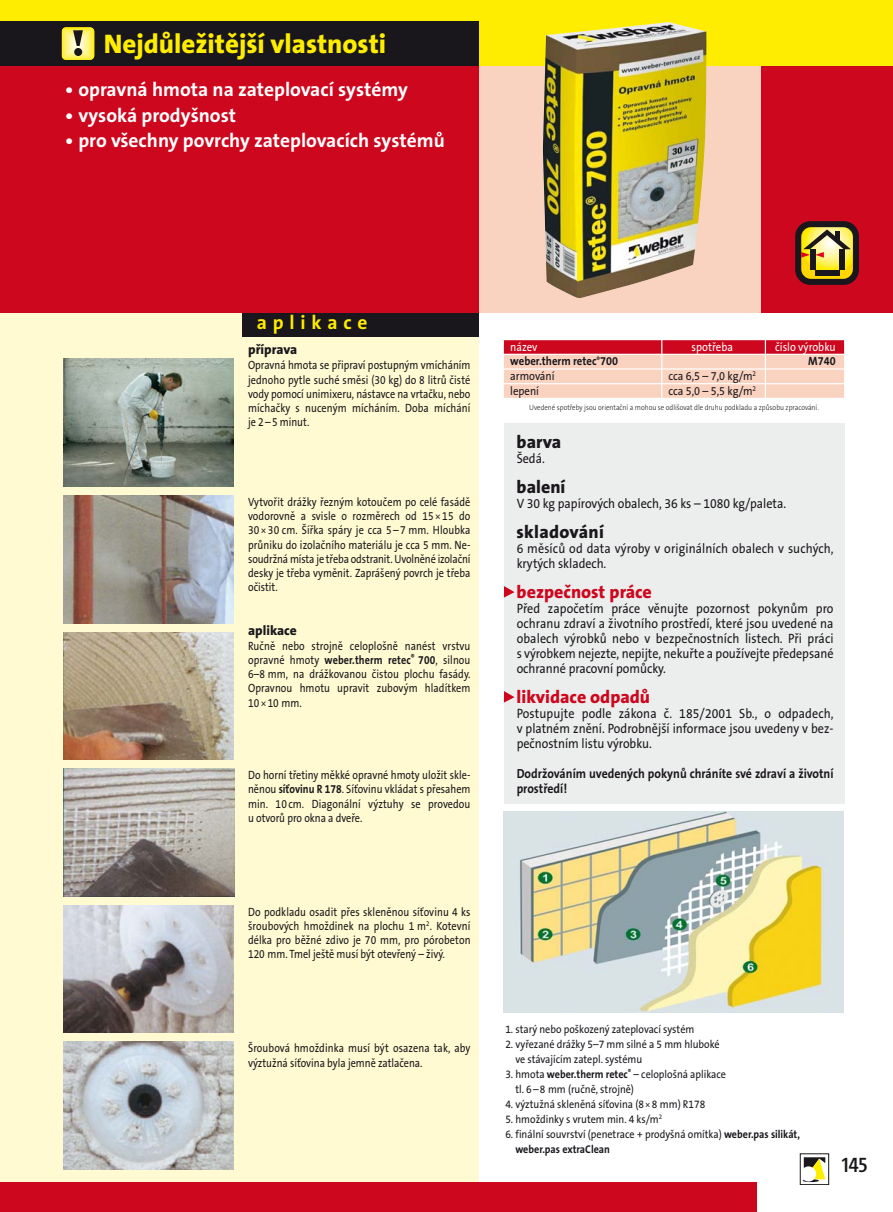
<style>
.page{position:relative;width:893px;height:1212px;background:#fff}
.page>*{position:absolute;margin:0;border:0;box-sizing:border-box;transform-origin:0 0}
.t1{font:800 27px "The Sans CE B8";color:#ffed00}
.t2{font:600 21px "The Sans Cd CELF";color:#1a171c;scale:1.05 1}
.t3{font:700 19.5px "The Sans CE B7";color:#fff}
.t4{font:700 19.5px "The Sans CE B7";letter-spacing:.3em;color:#ffed00}
.t5{font:800 18px "The Sans CE B8";color:#cd071e}
.t6{font:800 18px "The Sans CE B8";color:#1a171c}
.t7{font:13.5px/15px "The Sans CE B5 Plain";color:#1a171c;text-align:justify;scale:.9 1}
.t8{font:800 13.5px "The Sans CE B8";color:#1a171c}
.t9{font:700 13.2px/15px "The Sans CE B7";color:#1a171c;scale:.9 1}
.t10{font:12px/14.2px "The Sans CE B5 Plain";color:#1a171c;text-align:justify;scale:.85 1}
.t11{font:12px "The Sans CE B5 Plain";color:#1a171c;scale:.9 1}
.t12{font:12px "The Sans CE B5 Plain";color:#fff;scale:.9 1}
.t13{font:700 12px "The Sans CE B7";color:#1a171c;scale:.9 1}
.t14{font:11.25px/15px "The Sans CE B5 Plain";color:#1a171c;scale:.9 1}
.t15{font:300 7.65px "The Sans CE B3";color:#1a171c;scale:.9 1}
.s1{font-family:"DINOT"}
.s2{font-family:"The Sans CE B7";font-weight:700}
</style>
<div class="page">
<div style="left:504px;top:340px;width:340px;height:14px;background:#cd071e"></div>
<div style="left:504px;top:355px;width:340px;height:13px;background:#fad3c0"></div>
<div style="left:504px;top:370px;width:340px;height:13px;background:#fad3c0"></div>
<div style="left:504px;top:384px;width:340px;height:14px;background:#fad3c0"></div>
<div style="left:478px;top:66px;width:283px;height:247px;background:#fad3c0"></div>
<div style="left:761px;top:66px;width:132px;height:247px;background:#cd071e"></div>
<div style="left:0;top:313px;width:478px;height:899px;background:#fffad1"></div>
<div style="left:0;top:1182px;width:757px;height:30px;background:#cd071e"></div>
<div style="left:0;top:0;width:893px;height:66px;background:#ffed00"></div>
<div style="left:0;top:21px;width:478px;height:45px;background:#1a171c"></div>
<svg style="left:62px;top:27px;width:32px;height:33px"></svg>
<div style="left:242px;top:313px;width:236px;height:24px;background:#1a171c"></div>
<div style="left:0;top:66px;width:479px;height:247px;background:#cd071e"></div>
<div style="left:795px;top:221px;width:64px;height:64px;background:#1a171c;border-radius:15px"></div>
<svg style="left:801px;top:227px;width:52px;height:52px"></svg>
<div style="left:810px;top:249px;width:5px;height:21px;background:#1a171c"></div>
<div style="left:839px;top:249px;width:5px;height:21px;background:#1a171c"></div>
<div style="left:815px;top:270px;width:24px;height:5px;background:#1a171c"></div>
<svg style="left:801px;top:229px;width:50px;height:29px"></svg>
<hr style="left:765px;top:337px;width:1px;height:64px;background:#fff">
<hr style="left:661px;top:337px;width:1px;height:64px;background:#fff">
<svg style="left:73px;top:30px;width:10px;height:16px"></svg>
<div style="left:74px;top:48px;width:8px;height:8px;background:#1a171c;border-radius:50%"></div>
<svg style="left:802px;top:1157px;width:24px;height:26px"></svg>
<div style="left:800px;top:1153px;width:29px;height:32px;border:1px solid #1a171c"></div>
<svg style="left:804px;top:1157px;width:21px;height:22px"></svg>
<hr style="left:803px;top:1179px;width:16px;height:3px;background:#1a171c;border-radius:50%">
<div style="left:801px;top:1166px;width:15px;height:15px;background:#fff;border-radius:50%"></div>
<img style="left:543px;top:22px;width:164px;height:276px">
<div style="left:504px;top:423px;width:340px;height:380px;background:#eceded"></div>
<svg style="left:504px;top:586px;width:11px;height:12px"></svg>
<svg style="left:504px;top:691px;width:11px;height:12px"></svg>
<img style="left:64px;top:905px;width:170px;height:128px">
<img style="left:64px;top:1042px;width:170px;height:127px">
<img style="left:64px;top:769px;width:170px;height:127px">
<img style="left:64px;top:632px;width:170px;height:128px">
<img style="left:64px;top:359px;width:170px;height:127px">
<img style="left:64px;top:495px;width:170px;height:128px">
<img style="left:504px;top:811px;width:339px;height:202px">
<p class="t1" style="left:104px;top:33px;width:284px">Nejdůležitější vlastnosti</p>
<p class="t3" style="left:65px;top:82px;width:344px">• opravná hmota na zateplovací systémy</p>
<p class="t3" style="left:65px;top:107px;width:172px">• vysoká prodyšnost</p>
<p class="t3" style="left:65px;top:133px;width:381px">• pro všechny povrchy zateplovacích systémů</p>
<p class="t4" style="left:257px;top:315px;width:112px">aplikace</p>
<p class="t8" style="left:248px;top:344px;width:51px">příprava</p>
<p class="t10" style="left:248px;top:359px;width:263px">Opravná hmota se připraví postupným vmícháním jednoho pytle suché směsi (30 kg) do 8 litrů čisté vody pomocí unimixeru, nástavce na vrtačku, nebo míchačky s nuceným mícháním. Doba míchání je 2 – 5 minut.</p>
<p class="t10" style="left:248px;top:496px;width:263px">Vytvořit drážky řezným kotoučem po celé fasádě vodorovně a svisle o rozměrech od 15 <span class="s1">×</span>15 do 30 <span class="s1">×</span>30 cm. Šířka spáry je cca 5 – 7 mm. Hloubka průniku do izolačního materiálu je cca 5 mm. Ne&shy;soudržná místa je třeba odstranit. Uvolněné izolační desky je třeba vyměnit. Zaprášený povrch je třeba očistit.</p>
<p class="t8" style="left:248px;top:625px;width:50px">aplikace</p>
<p class="t10" style="left:248px;top:640px;width:263px">Ručně nebo strojně celoplošně nanést vrstvu opravné hmoty <span class="s2">weber.therm retec</span><sup>®</sup> <span class="s2">700</span>, silnou 6–8 mm, na drážkovanou čistou plochu fasády.<br>Opravnou hmotu upravit zubovým hladítkem 10<span class="s1">×</span>10 mm.</p>
<p class="t10" style="left:248px;top:769px;width:263px">Do horní třetiny měkké opravné hmoty uložit skle&shy;něnou <span class="s2">síťovinu R 178</span>. Síťovinu vkládat s přesahem min. 10 cm. Diagonální výztuhy se provedou u otvorů pro okna a dveře.</p>
<p class="t10" style="left:248px;top:906px;width:263px">Do podkladu osadit přes skleněnou síťovinu 4 ks šroubových hmoždinek na plochu 1 m<sup>2</sup>. Kotevní délka pro běžné zdivo je 70 mm, pro pórobeton 120 mm. Tmel ještě musí být otevřený – živý.</p>
<p class="t10" style="left:248px;top:1042px;width:263px">Šroubová hmoždinka musí být osazena tak, aby výztužná síťovina byla jemně zatlačena.</p>
<p class="t12" style="left:510px;top:342px;width:32px">název</p>
<p class="t12" style="left:692px;top:342px;width:47px">spotřeba</p>
<p class="t12" style="left:775px;top:342px;width:69px">číslo výrobku</p>
<p class="t13" style="left:510px;top:356px;width:121px">weber.therm retec<sup>®</sup>700</p>
<p class="t13" style="left:808px;top:356px;width:32px">M740</p>
<p class="t11" style="left:510px;top:371px;width:51px">armování</p>
<p class="t11" style="left:668px;top:371px;width:99px">cca 6,5 – 7,0 kg/m<sup>2</sup></p>
<p class="t11" style="left:510px;top:386px;width:34px">lepení</p>
<p class="t11" style="left:668px;top:386px;width:99px">cca 5,0 – 5,5 kg/m<sup>2</sup></p>
<p class="t15" style="left:529px;top:405px;width:323px">Uvedené spotřeby jsou orientační a mohou se odlišovat dle druhu podkladu a způsobu zpracování.</p>
<p class="t6" style="left:517px;top:434px;width:46px">barva</p>
<p class="t7" style="left:517px;top:452px;width:33px">Šedá.</p>
<p class="t6" style="left:517px;top:479px;width:50px">balení</p>
<p class="t7" style="left:517px;top:497px;width:301px">V 30 kg papírových obalech, 36 ks – 1080 kg/paleta.</p>
<p class="t6" style="left:517px;top:524px;width:89px">skladování</p>
<p class="t7" style="left:517px;top:542px;width:354px">6 měsíců od data výroby v originálních obalech v suchých, krytých skladech.</p>
<p class="t5" style="left:517px;top:584px;width:137px">bezpečnost práce</p>
<p class="t7" style="left:517px;top:602px;width:354px">Před započetím práce věnujte pozornost pokynům pro ochranu zdraví a životního prostředí, které jsou uvedené na obalech výrobků nebo v bezpečnostních listech. Při práci s výrobkem nejezte, nepijte, nekuřte a používejte předepsané ochranné pracovní pomůcky.</p>
<p class="t5" style="left:517px;top:689px;width:135px">likvidace odpadů</p>
<p class="t7" style="left:517px;top:707px;width:354px">Postupujte podle zákona č. 185/2001 Sb., o odpadech, v platném znění. Podrobnější informace jsou uvedeny v bez&shy;pečnostním listu výrobku.</p>
<p class="t9" style="left:517px;top:767px;width:354px">Dodržováním uvedených pokynů chráníte své zdraví a životní prostředí!</p>
<p class="t14" style="left:505px;top:1022px;width:211px">1. starý nebo poškozený zateplovací systém</p>
<p class="t14" style="left:515px;top:1037px;width:229px;text-indent:-10px">2. vyřezané drážky 5–7 mm silné a 5 mm hluboké ve stávajícím zatepl. systému</p>
<p class="t14" style="left:515px;top:1067px;width:236px;text-indent:-10px">3. hmota <span class="s2">weber.therm retec</span><sup>®</sup> – celoplošná aplikace tl. 6 – 8 mm (ručně, strojně)</p>
<p class="t14" style="left:505px;top:1097px;width:224px">4. výztužná skleněná síťovina (8<span class="s1">×</span>8 mm) R178</p>
<p class="t14" style="left:505px;top:1112px;width:176px">5. hmoždinky s vrutem min. 4 ks/m<sup>2</sup></p>
<p class="t14" style="left:515px;top:1127px;width:318px;text-indent:-10px">6. finální souvrství (penetrace + prodyšná omítka) <span class="s2">weber.pas silikát, weber.pas extraClean</span></p>
<p class="t2" style="left:842px;top:1157px;width:26px">145</p>
</div>
